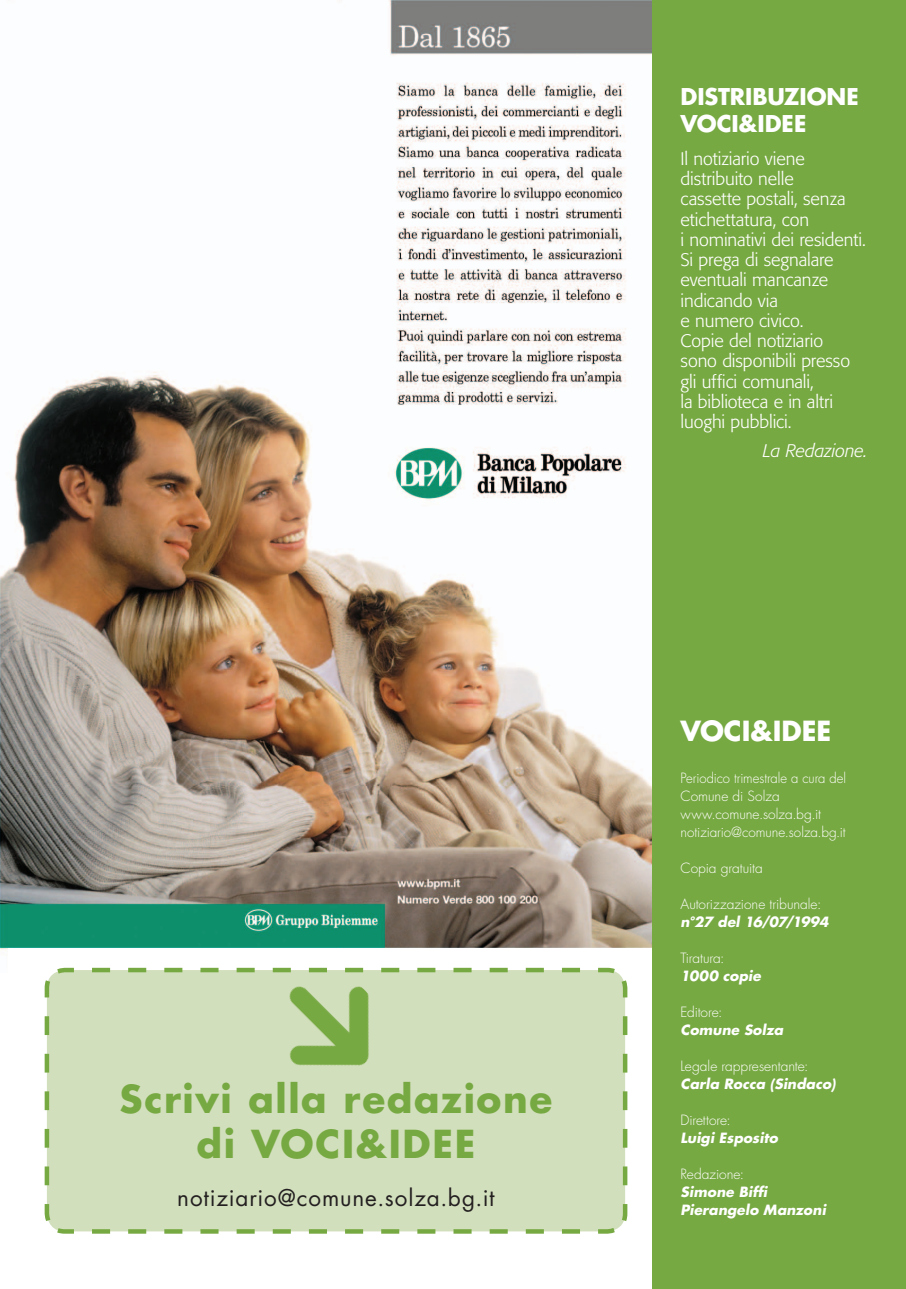
<style>
.page{position:relative;width:906px;height:1289px;background:#fff}
.page>*{position:absolute;margin:0;border:0;box-sizing:border-box;transform-origin:0 0}
.t1{font:700 37.5px/45px "Futura";letter-spacing:.045em;color:#77a942;text-align:center}
.t2{font:700 27px "Futura";color:#fff}
.t3{font:22.5px "Futura";letter-spacing:.04em;color:#231f20}
.t4{font:700 22.5px "Futura";color:#fff}
.t5{font:300 18px/20.2px "Formata";letter-spacing:-.005em;color:#fff}
.t6{font:italic 300 18px "Formata";letter-spacing:-.005em;color:#fff}
.t7{font:300 13.8px "Futura";letter-spacing:-.005em;color:#fff}
.t8{font:300 13.8px/18px "Futura";letter-spacing:-.005em;color:#fff;scale:.95 1}
.t9{font:italic 700 13.8px/18px "Futura";letter-spacing:.005em;color:#fff}
.t10{font:italic 700 13.8px "Futura";letter-spacing:-.02em;color:#fff}
</style>
<div class="page">
<img style="left:0;top:0;width:653px;height:951px">
<div style="left:9px;top:948px;width:654px;height:340px;background:#fff"></div>
<div style="left:44px;top:967px;width:584px;height:267px;background:#d2dfbc"></div>
<img style="left:230px;top:967px;width:171px;height:156px">
<div style="left:653px;top:0;width:253px;height:1288px;background:#77a942"></div>
<h1 class="t1" style="left:120px;top:1075px;width:434px">SCRIVI ALLA REDAZIONE<br>DI VOCI&amp;IDEE</h1>
<p class="t3" style="left:177px;top:1182px;width:319px">notiziario@comune.solza.bg.it</p>
<p class="t4" style="left:680px;top:81px;width:103px">DISTRIBUZIO</p>
<p class="t4" style="left:826px;top:81px;width:31px">NE</p>
<p class="t4" style="left:680px;top:108px;width:16px">VOCI</p>
<p class="t4" style="left:738px;top:108px;width:32px">&amp;IDEE</p>
<p class="t5" style="left:680px;top:149px;width:187px">Il notiziario viene distribuito nelle<br>cassette postali, senza etichettatura, con<br>i nominativi dei residenti.<br>Si prega di segnalare eventuali mancanze indicando via<br>e numero civico.<br>Copie del notiziario<br>sono disponibili presso gli uffici comunali,<br>la biblioteca e in altri luoghi pubblici.</p>
<p class="t6" style="left:763px;top:440px;width:106px">La Redazione.</p>
<h2 class="t2" style="left:680px;top:711px;width:19px">VOCI</h2>
<h2 class="t2" style="left:750px;top:711px;width:38px">&amp;IDEE</h2>
<p class="t8" style="left:680px;top:769px;width:176px">Periodico trimestrale a cura del<br>Comune di Solza www.comune.solza.bg.it notiziario@comune.solza.bg.it</p>
<p class="t7" style="left:680px;top:859px;width:84px">Copia gratuita</p>
<p class="t7" style="left:680px;top:895px;width:142px">Autorizzazione tribunale:</p>
<p class="t10" style="left:680px;top:912px;width:149px">n°27 del 16/07/1994</p>
<p class="t7" style="left:680px;top:949px;width:45px">Tiratura:</p>
<p class="t9" style="left:680px;top:966px;width:82px">1000 copie</p>
<p class="t7" style="left:680px;top:1003px;width:43px">Editore:</p>
<p class="t9" style="left:680px;top:1020px;width:104px">Comune Solza</p>
<p class="t7" style="left:680px;top:1057px;width:129px">Legale rappresentante:</p>
<p class="t9" style="left:680px;top:1074px;width:156px">Carla Rocca (Sindaco)</p>
<p class="t7" style="left:680px;top:1111px;width:52px">Direttore:</p>
<p class="t9" style="left:680px;top:1128px;width:99px">Luigi Esposito</p>
<p class="t7" style="left:680px;top:1165px;width:65px">Redazione:</p>
<p class="t9" style="left:680px;top:1182px;width:147px">Simone Biffi<br>Pierangelo Manzoni</p>
</div>
